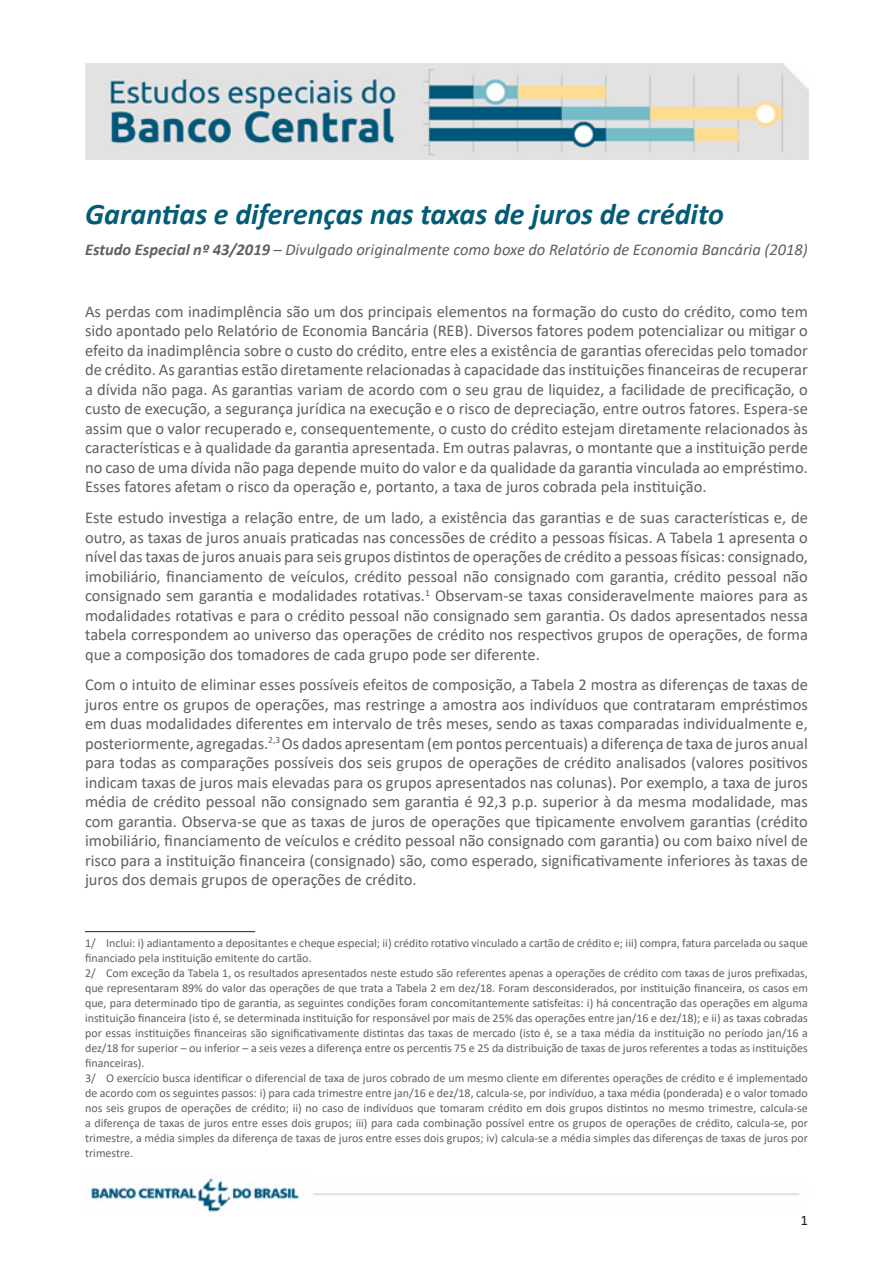
<style>
.page{position:relative;width:893px;height:1263px;background:#fff}
.page>*{position:absolute;margin:0;border:0;box-sizing:border-box;transform-origin:0 0}
.Titulo_Estudos_Espec{font:italic 700 30px "Calibri";color:#025c75}
.Paragráfo_Estudos_Es{font:16.5px/19.5px "Calibri";color:#606060;text-align:justify}
.Chamada_Estudos_Espe{font:italic 16.5px "Calibri";color:#606060}
.t1{font:15px "Calibri";color:#231f20}
.Nota_rodapé_Estudos{font:12px/15px "Calibri";color:#606060;text-align:justify}
.s1{font-weight:700}
</style>
<div class="page">
<img style="left:91px;top:1175px;width:212px;height:37px">
<img style="left:85px;top:64px;width:723px;height:95px">
<hr style="left:85px;top:931px;width:170px;height:1px;background:#231f20">
<p class="Titulo_Estudos_Espec" style="left:85px;top:193px;width:640px">Garantias e diferenças nas taxas de juros de crédito</p>
<p class="Chamada_Estudos_Espe" style="left:85px;top:238px;width:724px"><span class="s1">Estudo Especial nº 43/2019</span> – Divulgado originalmente como boxe do Relatório de Economia Bancária (2018)</p>
<p class="Paragráfo_Estudos_Es" style="left:85px;top:301px;width:724px">As perdas com inadimplência são um dos principais elementos na formação do custo do crédito, como tem sido apontado pelo Relatório de Economia Bancária (REB). Diversos fatores podem potencializar ou mitigar o efeito da inadimplência sobre o custo do crédito, entre eles a existência de garantias oferecidas pelo tomador de crédito. As garantias estão diretamente relacionadas à capacidade das instituições financeiras de recuperar a dívida não paga. As garantias variam de acordo com o seu grau de liquidez, a facilidade de precificação, o custo de execução, a segurança jurídica na execução e o risco de depreciação, entre outros fatores. Espera-se assim que o valor recuperado e, consequentemente, o custo do crédito estejam diretamente relacionados às características e à qualidade da garantia apresentada. Em outras palavras, o montante que a instituição perde no caso de uma dívida não paga depende muito do valor e da qualidade da garantia vinculada ao empréstimo.<br>Esses fatores afetam o risco da operação e, portanto, a taxa de juros cobrada pela instituição.</p>
<p class="Paragráfo_Estudos_Es" style="left:85px;top:507px;width:724px">Este estudo investiga a relação entre, de um lado, a existência das garantias e de suas características e, de outro, as taxas de juros anuais praticadas nas concessões de crédito a pessoas físicas. A Tabela 1 apresenta o nível das taxas de juros anuais para seis grupos distintos de operações de crédito a pessoas físicas: consignado, imobiliário, financiamento de veículos, crédito pessoal não consignado com garantia, crédito pessoal não consignado sem garantia e modalidades rotativas.<sup>1</sup> Observam-se taxas consideravelmente maiores para as modalidades rotativas e para o crédito pessoal não consignado sem garantia. Os dados apresentados nessa tabela correspondem ao universo das operações de crédito nos respectivos grupos de operações, de forma que a composição dos tomadores de cada grupo pode ser diferente.</p>
<p class="Paragráfo_Estudos_Es" style="left:85px;top:675px;width:724px">Com o intuito de eliminar esses possíveis efeitos de composição, a Tabela 2 mostra as diferenças de taxas de juros entre os grupos de operações, mas restringe a amostra aos indivíduos que contrataram empréstimos em duas modalidades diferentes em intervalo de três meses, sendo as taxas comparadas individualmente e, posteriormente, agregadas.<sup>2,3</sup>Os dados apresentam (em pontos percentuais) a diferença de taxa de juros anual para todas as comparações possíveis dos seis grupos de operações de crédito analisados (valores positivos indicam taxas de juros mais elevadas para os grupos apresentados nas colunas). Por exemplo, a taxa de juros média de crédito pessoal não consignado sem garantia é 92,3 p.p. superior à da mesma modalidade, mas com garantia. Observa-se que as taxas de juros de operações que tipicamente envolvem garantias (crédito imobiliário, financiamento de veículos e crédito pessoal não consignado com garantia) ou com baixo nível de risco para a instituição financeira (consignado) são, como esperado, significativamente inferiores às taxas de juros dos demais grupos de operações de crédito.</p>
<p class="Nota_rodapé_Estudos" style="left:85px;top:935px;width:724px">1/ Inclui: i) adiantamento a depositantes e cheque especial; ii) crédito rotativo vinculado a cartão de crédito e; iii) compra, fatura parcelada ou saque financiado pela instituição emitente do cartão.</p>
<p class="Nota_rodapé_Estudos" style="left:85px;top:965px;width:724px">2/ Com exceção da Tabela 1, os resultados apresentados neste estudo são referentes apenas a operações de crédito com taxas de juros prefixadas, que representaram 89% do valor das operações de que trata a Tabela 2 em dez/18. Foram desconsiderados, por instituição financeira, os casos em que, para determinado tipo de garantia, as seguintes condições foram concomitantemente satisfeitas: i) há concentração das operações em alguma instituição financeira (isto é, se determinada instituição for responsável por mais de 25% das operações entre jan/16 e dez/18); e ii) as taxas cobradas por essas instituições financeiras são significativamente distintas das taxas de mercado (isto é, se a taxa média da instituição no período jan/16 a dez/18 for superior – ou inferior – a seis vezes a diferença entre os percentis 75 e 25 da distribuição de taxas de juros referentes a todas as instituições financeiras).</p>
<p class="Nota_rodapé_Estudos" style="left:85px;top:1070px;width:724px">3/ O exercício busca identificar o diferencial de taxa de juros cobrado de um mesmo cliente em diferentes operações de crédito e é implementado de acordo com os seguintes passos: i) para cada trimestre entre jan/16 e dez/18, calcula-se, por indivíduo, a taxa média (ponderada) e o valor tomado nos seis grupos de operações de crédito; ii) no caso de indivíduos que tomaram crédito em dois grupos distintos no mesmo trimestre, calcula-se a diferença de taxas de juros entre esses dois grupos; iii) para cada combinação possível entre os grupos de operações de crédito, calcula-se, por trimestre, a média simples da diferença de taxas de juros entre esses dois grupos; iv) calcula-se a média simples das diferenças de taxas de juros por trimestre.</p>
<p class="t1" style="left:800px;top:1210px;width:9px">1</p>
</div>
